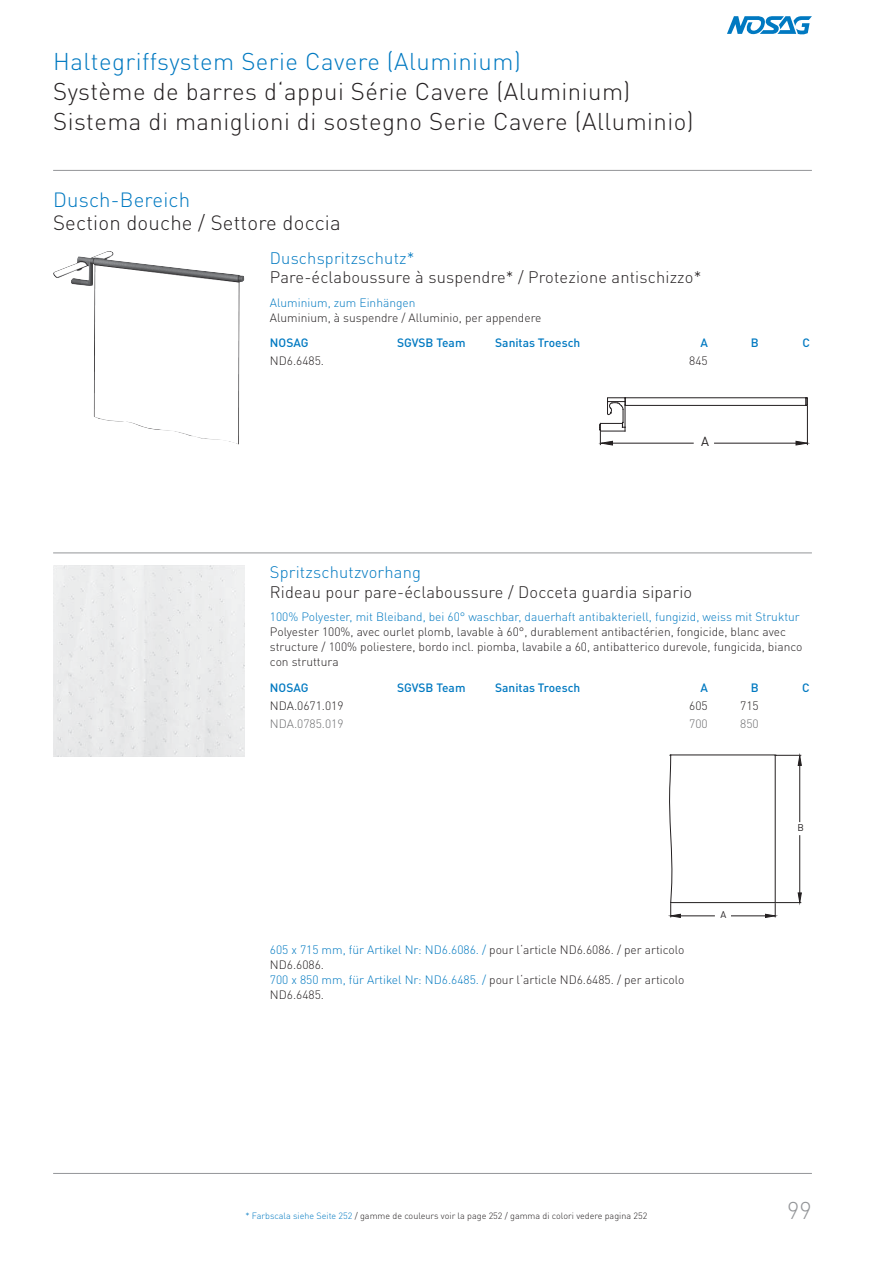
<style>
.page{position:relative;width:893px;height:1263px;background:#fff}
.page>*{position:absolute;margin:0;border:0;box-sizing:border-box;transform-origin:0 0}
.t1{font:300 24px/30px "DINOT";letter-spacing:.02em;color:#231f20}
.t2{font:300 24px "DINOT";letter-spacing:.02em;color:#0079c1}
.t3{font:300 24px "DINOT";color:#939598}
.t4{font:300 20.4px "DINOT";letter-spacing:.01em;color:#231f20}
.t5{font:300 20.4px "DINOT";letter-spacing:.01em;color:#0079c1}
.t6{font:300 16.5px "DINOT";letter-spacing:.01em;color:#231f20}
.t7{font:300 16.5px "DINOT";letter-spacing:.01em;color:#0079c1}
.t8{font:13.05px "DINOT";color:#231f20}
.t9{font:300 12px/15px "DINOT";color:#231f20}
.t10{font:300 12px "DINOT";color:#0079c1}
.t11{font:500 12px "DINOT";color:#0079c1}
.t12{font:300 12px "DINOT";color:#6d6e70}
.t13{font:9.6px "DINOT";color:#231f20}
.t14{font:300 9px "DINOT";color:#231f20}
.s1{color:#0079c1}
</style>
<div class="page">
<svg style="left:727px;top:16px;width:85px;height:19px"></svg>
<hr style="left:53px;top:170px;width:759px;height:1px;background:#939598">
<hr style="left:625px;top:398px;width:181px;height:1px;background:#231f20">
<hr style="left:625px;top:405px;width:181px;height:1px;background:#231f20">
<svg style="left:806px;top:397px;width:2px;height:9px"></svg>
<hr style="left:807px;top:406px;width:1px;height:39px;background:#231f20">
<hr style="left:608px;top:443px;width:85px;height:1px;background:#231f20">
<hr style="left:714px;top:443px;width:86px;height:1px;background:#231f20">
<svg style="left:599px;top:397px;width:27px;height:48px"></svg>
<svg style="left:796px;top:441px;width:12px;height:4px"></svg>
<img style="left:53px;top:251px;width:191px;height:193px">
<div style="left:53px;top:566px;width:191px;height:191px;background:#eaebec"></div>
<svg style="left:668px;top:753px;width:133px;height:165px"></svg>
<hr style="left:731px;top:916px;width:38px;height:1px;background:#231f20">
<hr style="left:53px;top:553px;width:759px;height:1px;background:#939598">
<hr style="left:53px;top:1173px;width:759px;height:1px;background:#939598">
<h1 class="t2" style="left:53px;top:52px;width:469px">Haltegriffsystem Serie Cavere (Aluminium)</h1>
<h1 class="t1" style="left:53px;top:79px;width:642px">Système de barres d‘appui Série Cavere (Aluminium)<br>Sistema di maniglioni di sostegno Serie Cavere (Alluminio)</h1>
<h2 class="t5" style="left:53px;top:192px;width:139px">Dusch-Bereich</h2>
<h2 class="t4" style="left:53px;top:216px;width:289px">Section douche / Settore doccia</h2>
<h3 class="t7" style="left:270px;top:252px;width:146px">Duschspritzschutz*</h3>
<h3 class="t6" style="left:270px;top:271px;width:433px">Pare-éclaboussure à suspendre* / Protezione antischizzo*</h3>
<p class="t10" style="left:270px;top:298px;width:147px">Aluminium, zum Einhängen</p>
<p class="t9" style="left:270px;top:311px;width:273px">Aluminium, à suspendre / Alluminio, per appendere</p>
<p class="t11" style="left:270px;top:339px;width:40px">NOSAG</p>
<p class="t11" style="left:397px;top:339px;width:70px">SGVSB Team</p>
<p class="t11" style="left:495px;top:339px;width:87px">Sanitas Troesch</p>
<p class="t11" style="left:700px;top:339px;width:9px">A</p>
<p class="t11" style="left:751px;top:339px;width:9px">B</p>
<p class="t11" style="left:802px;top:339px;width:9px">C</p>
<p class="t9" style="left:270px;top:355px;width:56px">ND6.6485.</p>
<p class="t9" style="left:689px;top:355px;width:20px">845</p>
<p class="t8" style="left:701px;top:434px;width:9px">A</p>
<h3 class="t7" style="left:270px;top:566px;width:153px">Spritzschutzvorhang</h3>
<h3 class="t6" style="left:270px;top:586px;width:424px">Rideau pour pare-éclaboussure / Docceta guardia sipario</h3>
<p class="t10" style="left:270px;top:613px;width:531px">100% Polyester, mit Bleiband, bei 60° waschbar, dauerhaft antibakteriell, fungizid, weiss mit Struktur</p>
<p class="t9" style="left:270px;top:626px;width:534px">Polyester 100%, avec ourlet plomb, lavable à 60°, durablement antibactérien, fongicide, blanc avec structure / 100% poliestere, bordo incl. piomba, lavabile a 60, antibatterico durevole, fungicida, bianco con struttura</p>
<p class="t11" style="left:270px;top:683px;width:40px">NOSAG</p>
<p class="t11" style="left:397px;top:683px;width:70px">SGVSB Team</p>
<p class="t11" style="left:495px;top:683px;width:87px">Sanitas Troesch</p>
<p class="t11" style="left:700px;top:683px;width:9px">A</p>
<p class="t11" style="left:751px;top:683px;width:9px">B</p>
<p class="t11" style="left:802px;top:683px;width:9px">C</p>
<p class="t9" style="left:270px;top:699px;width:75px">NDA.0671.019</p>
<p class="t9" style="left:689px;top:699px;width:20px">605</p>
<p class="t9" style="left:740px;top:699px;width:20px">715</p>
<p class="t12" style="left:270px;top:719px;width:75px">NDA.0785.019</p>
<p class="t12" style="left:689px;top:719px;width:20px">700</p>
<p class="t12" style="left:740px;top:719px;width:20px">850</p>
<p class="t9" style="left:270px;top:944px;width:416px"><span class="s1">605 x 715 mm, für Artikel Nr: ND6.6086. /</span> pour l‘article ND6.6086. / per articolo ND6.6086.<br><span class="s1">700 x 850 mm, für Artikel Nr: ND6.6485. /</span> pour l‘article ND6.6485. / per articolo ND6.6485.</p>
<p class="t13" style="left:720px;top:910px;width:7px">A</p>
<p class="t13" style="left:797px;top:822px;width:8px">B</p>
<p class="t14" style="left:245px;top:1212px;width:403px"><span class="s1">* Farbscala siehe Seite 252</span> / gamme de couleurs voir la page 252 / gamma di colori vedere pagina 252</p>
<h1 class="t3" style="left:787px;top:1202px;width:26px">99</h1>
</div>
